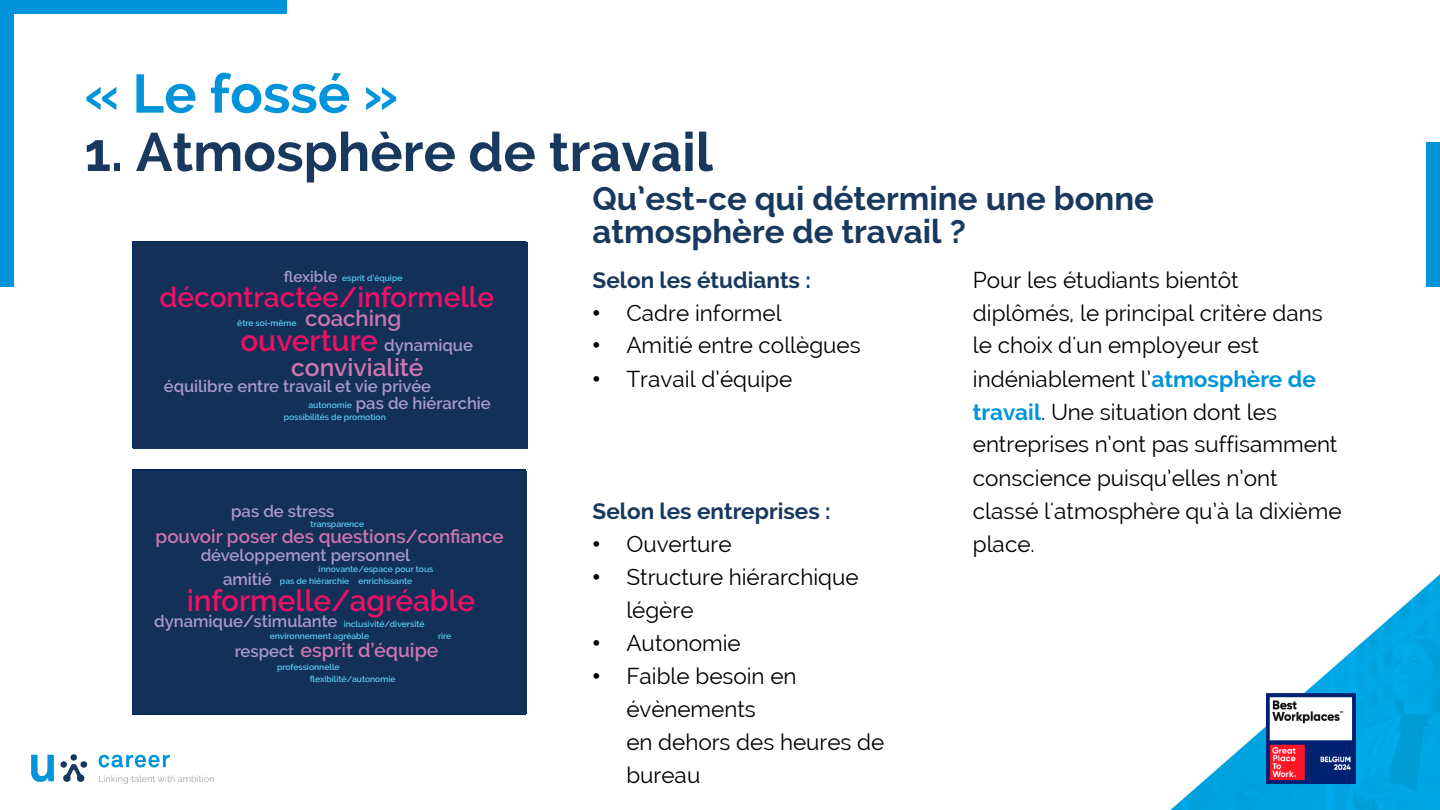
<style>
.page{position:relative;width:1440px;height:810px;background:#fff}
.page>*{position:absolute;margin:0;border:0;box-sizing:border-box;transform-origin:0 0}
.t1{font:700 54px "Raleway";color:#18395d}
.t2{font:700 54px "Raleway";color:#0194da}
.t3{font:700 33px/33.2px "Raleway";color:#18395d}
.t4{font:600 29.7px "Raleway";color:#ec1165}
.t5{font:600 28.05px "Raleway";color:#ec1165}
.t6{font:600 24.6px "Raleway";color:#cd76b0}
.t7{font:22.5px/33px "Raleway";color:#000}
.t8{font:700 22.5px "Raleway";color:#18395d}
.t9{font:600 22.2px "Raleway";color:#cd76b0}
.t10{font:600 19.5px "Raleway";color:#cd76b0}
.t11{font:600 18.75px "Raleway";color:#cd76b0}
.t12{font:600 16.65px/24.3px "Raleway";color:#a999c9}
.t13{font:600 15.3px "Raleway";color:#a999c9}
.t14{font:600 8.55px/12.3px "Raleway";color:#58cbef}
.s1{font-family:"Arial"}
.s2{font-weight:700;color:#0194da}
</style>
<div class="page">
<img style="left:31px;top:241px;width:1409px;height:569px">
<div style="left:60px;top:761px;width:7px;height:7px;background:#18395d;border-radius:50%"></div>
<div style="left:80px;top:761px;width:7px;height:7px;background:#18395d;border-radius:50%"></div>
<div style="left:70px;top:754px;width:7px;height:7px;background:#18395d;border-radius:50%"></div>
<svg style="left:63px;top:764px;width:22px;height:18px"></svg>
<svg style="left:31px;top:755px;width:23px;height:27px"></svg>
<svg style="left:99px;top:755px;width:71px;height:13px"></svg>
<svg style="left:99px;top:775px;width:115px;height:9px"></svg>
<img style="left:1266px;top:693px;width:90px;height:91px">
<div style="left:1426px;top:142px;width:14px;height:145px;background:#0194da"></div>
<div style="left:0;top:0;width:14px;height:287px;background:#0194da"></div>
<div style="left:0;top:0;width:287px;height:14px;background:#0194da"></div>
<div style="left:592px;top:212px;width:374px;height:39px;background:#fff"></div>
<div style="left:133px;top:242px;width:395px;height:207px;background:#133058"></div>
<div style="left:133px;top:471px;width:394px;height:243px;background:#133058"></div>
<h1 class="t2" style="left:84px;top:63px;width:315px">« Le fossé »</h1>
<h1 class="t1" style="left:84px;top:121px;width:630px">1. Atmosphère de travail</h1>
<p class="t13" style="left:284px;top:267px;width:55px">flexible</p>
<p class="t14" style="left:342px;top:272px;width:62px">esprit d’équipe</p>
<p class="t5" style="left:160px;top:281px;width:336px">décontractée/informelle</p>
<h3 class="t4" style="left:240px;top:323px;width:139px">ouverture</h3>
<p class="t9" style="left:305px;top:306px;width:98px">coaching</p>
<p class="t6" style="left:291px;top:353px;width:134px">convivialité</p>
<p class="t14" style="left:237px;top:317px;width:61px">être soi-même</p>
<p class="t12" style="left:384px;top:333px;width:90px">dynamique</p>
<p class="t12" style="left:164px;top:374px;width:269px">équilibre entre travail et vie privée</p>
<p class="t12" style="left:356px;top:391px;width:137px">pas de hiérarchie</p>
<p class="t14" style="left:308px;top:399px;width:45px">autonomie</p>
<p class="t14" style="left:284px;top:411px;width:104px">possibilités de promotion</p>
<p class="t12" style="left:231px;top:499px;width:105px">pas de stress</p>
<p class="t14" style="left:311px;top:518px;width:55px">transparence</p>
<p class="t14" style="left:280px;top:563px;width:155px;text-indent:39px">innovante/espace pour tous pas de hiérarchie</p>
<p class="t14" style="left:344px;top:618px;width:82px">inclusivité/diversité</p>
<p class="t14" style="left:310px;top:661px;width:87px;line-height:11.6px;text-indent:-33px">professionnelle flexibilité/autonomie</p>
<p class="t11" style="left:156px;top:526px;width:350px">pouvoir poser des questions/confiance</p>
<p class="t12" style="left:223px;top:543px;width:189px;text-indent:-22px">développement personnel amitié</p>
<p class="t12" style="left:235px;top:607px;width:104px;line-height:29.7px;text-indent:-81px">dynamique/stimulante respect</p>
<p class="t14" style="left:358px;top:574px;width:55px">enrichissante</p>
<h3 class="t4" style="left:187px;top:583px;width:290px">informelle/agréable</h3>
<p class="t10" style="left:301px;top:639px;width:139px">esprit d’équipe</p>
<p class="t14" style="left:270px;top:630px;width:101px">environnement agréable</p>
<p class="t14" style="left:438px;top:630px;width:15px">rire</p>
<h2 class="t3" style="left:593px;top:182px;width:563px">Qu’est-ce qui détermine une bonne atmosphère de travail ?</h2>
<p class="t8" style="left:593px;top:267px;width:220px">Selon les étudiants :</p>
<p class="t7" style="left:593px;top:296px;width:191px"><span class="s1">•</span> Cadre informel</p>
<p class="t7" style="left:593px;top:329px;width:270px"><span class="s1">•</span> Amitié entre collègues</p>
<p class="t7" style="left:593px;top:362px;width:201px"><span class="s1">•</span> Travail d’équipe</p>
<p class="t7" style="left:973px;top:263px;width:370px">Pour les étudiants bientôt diplômés, le principal critère dans le choix d'un employeur est indéniablement l’<span class="s2">atmosphère de travail</span>. Une situation dont les entreprises n’ont pas suffisamment conscience puisqu’elles n’ont classé l'atmosphère qu’à la dixième place.</p>
<p class="t8" style="left:593px;top:498px;width:240px">Selon les entreprises :</p>
<p class="t7" style="left:593px;top:528px;width:141px"><span class="s1">•</span> Ouverture</p>
<p class="t7" style="left:626px;top:560px;width:234px;text-indent:-34px"><span class="s1">•</span> Structure hiérarchique légère</p>
<p class="t7" style="left:593px;top:627px;width:150px"><span class="s1">•</span> Autonomie</p>
<p class="t7" style="left:626px;top:660px;width:259px;text-indent:-34px"><span class="s1">•</span> Faible besoin en évènements<br>en dehors des heures de bureau</p>
</div>
